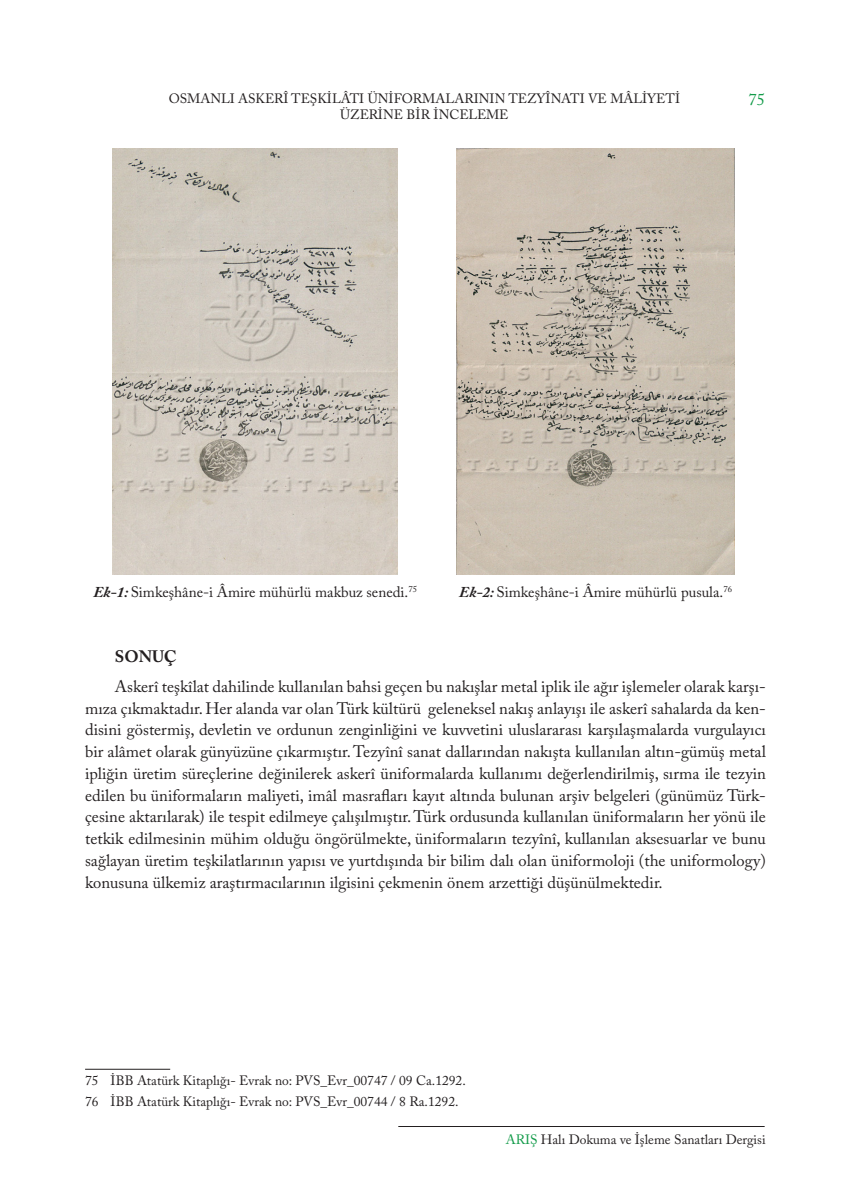
<style>
.page{position:relative;width:851px;height:1191px;background:#fff}
.page>*{position:absolute;margin:0;border:0;box-sizing:border-box;transform-origin:0 0}
.Metin{font:16.5px/21.8px "Adobe Caslon Pro";color:#231f20;text-align:justify}
.Başlık{font:700 16.5px "Adobe Caslon Pro";color:#231f20}
.t1{font:16.5px "Adobe Caslon Pro";color:#129b49}
.Resimaltı{font:15px "Adobe Caslon Pro";color:#231f20}
.Dipnot{font:13.5px/16.2px "Adobe Caslon Pro";color:#231f20;text-align:center}
.s1{font-weight:700;font-style:italic}
.s2{color:#129b49}
</style>
<div class="page">
<hr style="left:398px;top:1126px;width:366px;height:1px;background:#231f20">
<img style="left:113px;top:149px;width:285px;height:425px">
<img style="left:456px;top:149px;width:278px;height:425px">
<hr style="left:85px;top:1068px;width:85px;height:1px;background:#231f20">
<p class="Dipnot" style="left:169px;top:90px;width:512px">OSMANLI ASKERÎ TEŞKİLÂTI ÜNİFORMALARININ TEZYÎNATI VE MÂLİYETİ<br>ÜZERİNE BİR İNCELEME</p>
<p class="t1" style="left:748px;top:90px;width:18px">75</p>
<p class="Resimaltı" style="left:93px;top:583px;width:325px"><span class="s1">Ek-1:</span> Simkeşhâne-i Âmire mühürlü makbuz senedi.<sup>75</sup></p>
<p class="Resimaltı" style="left:459px;top:583px;width:274px"><span class="s1">Ek-2:</span> Simkeşhâne-i Âmire mühürlü pusula.<sup>76</sup></p>
<p class="Başlık" style="left:115px;top:646px;width:63px">SONUÇ</p>
<p class="Metin" style="left:85px;top:675px;width:682px;text-indent:30px">Askerî teşkîlat dahilinde kullanılan bahsi geçen bu nakışlar metal iplik ile ağır işlemeler olarak karşı&shy;mıza çıkmaktadır. Her alanda var olan Türk kültürü geleneksel nakış anlayışı ile askerî sahalarda da ken&shy;disini göstermiş, devletin ve ordunun zenginliğini ve kuvvetini uluslararası karşılaşmalarda vurgulayıcı bir alâmet olarak günyüzüne çıkarmıştır. Tezyînî sanat dallarından nakışta kullanılan altın-gümüş metal ipliğin üretim süreçlerine değinilerek askerî üniformalarda kullanımı değerlendirilmiş, sırma ile tezyin edilen bu üniformaların maliyeti, imâl masrafları kayıt altında bulunan arşiv belgeleri (günümüz Türk&shy;çesine aktarılarak) ile tespit edilmeye çalışılmıştır. Türk ordusunda kullanılan üniformaların her yönü ile tetkik edilmesinin mühim olduğu öngörülmekte, üniformaların tezyînî, kullanılan aksesuarlar ve bunu sağlayan üretim teşkilatlarının yapısı ve yurtdışında bir bilim dalı olan üniformoloji (the uniformology) konusuna ülkemiz araştırmacılarının ilgisini çekmenin önem arzettiği düşünülmektedir.</p>
<p class="Dipnot" style="left:85px;top:1072px;width:382px">75 İBB Atatürk Kitaplığı- Evrak no: PVS_Evr_00747 / 09 Ca.1292.</p>
<p class="Dipnot" style="left:85px;top:1093px;width:375px">76 İBB Atatürk Kitaplığı- Evrak no: PVS_Evr_00744 / 8 Ra.1292.</p>
<p class="Dipnot" style="left:505px;top:1130px;width:261px"><span class="s2">ARIŞ</span> Halı Dokuma ve İşleme Sanatları Dergisi</p>
</div>
